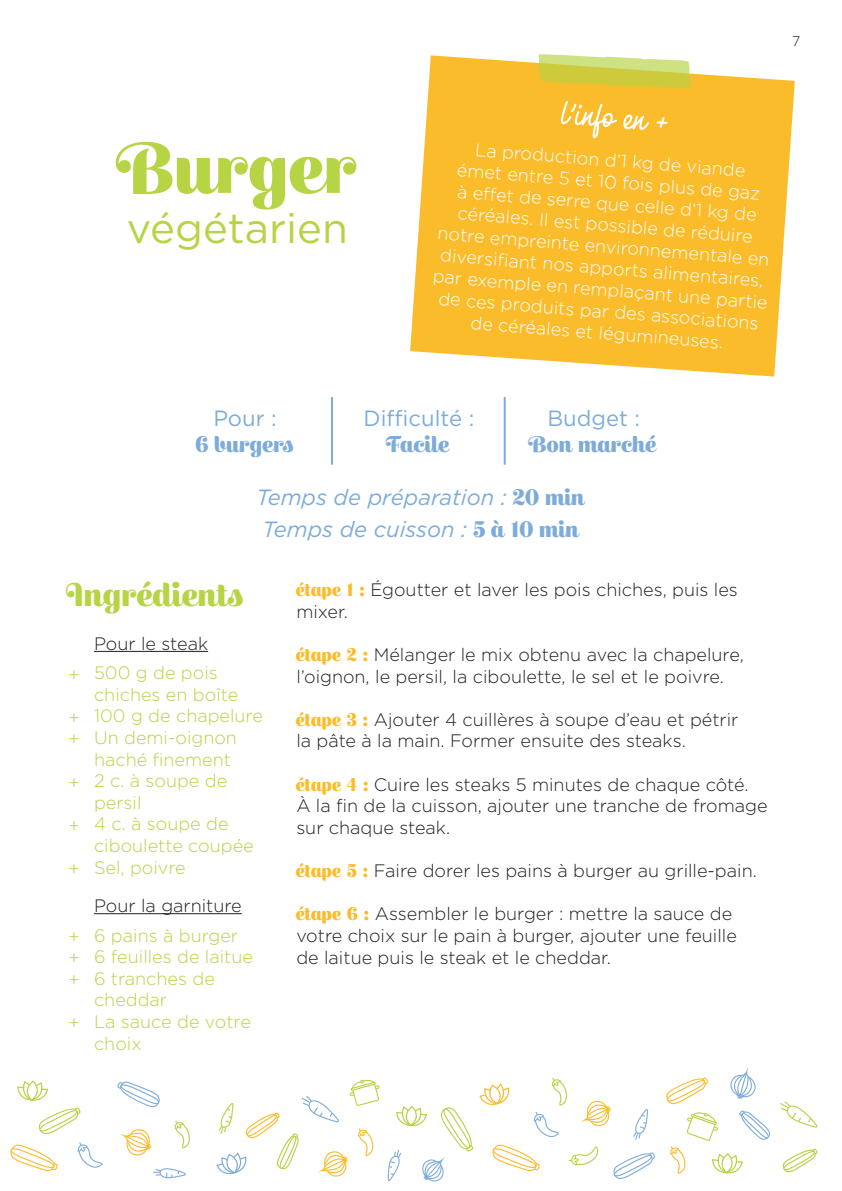
<style>
.page{position:relative;width:842px;height:1191px;background:#fff}
.page>*{position:absolute;margin:0;border:0;box-sizing:border-box;transform-origin:0 0}
.t1{font:500 70px "Escafina";color:#b6d444}
.t2{font:700 50px "Monolina";color:#fff}
.t3{font:42px "Gotham";color:#b6d444}
.t4{font:500 32px "Escafina";color:#b6d444}
.t5{font:italic 22px/31.2px "Gotham";color:#7dacdb}
.t6{font:22px "Gotham";color:#7dacdb}
.t7{font:500 22px "Escafina";color:#7dacdb}
.t8{font:300 18px/21.6px "Gotham";color:#231f20}
.t9{font:300 18px/21.6px "Gotham";color:#fff;text-align:center}
.t10{font:300 18px/21.6px "Gotham";color:#b6d444}
.t11{font:300 14px "Gotham";color:#231f20}
.s1{font-family:"Escafina";font-weight:500;font-style:normal}
.s2{font-family:"Escafina";font-weight:500;color:#fbbc2b}
</style>
<div class="page">
<svg style="left:174px;top:1120px;width:16px;height:28px"></svg>
<svg style="left:120px;top:1129px;width:32px;height:26px"></svg>
<svg style="left:153px;top:1168px;width:33px;height:10px"></svg>
<svg style="left:117px;top:1081px;width:43px;height:27px"></svg>
<svg style="left:77px;top:1142px;width:26px;height:26px"></svg>
<svg style="left:10px;top:1144px;width:48px;height:27px"></svg>
<svg style="left:670px;top:1146px;width:16px;height:27px"></svg>
<svg style="left:780px;top:1101px;width:37px;height:26px"></svg>
<svg style="left:739px;top:1110px;width:31px;height:30px"></svg>
<svg style="left:782px;top:1148px;width:36px;height:25px"></svg>
<svg style="left:666px;top:1077px;width:42px;height:27px"></svg>
<svg style="left:730px;top:1067px;width:26px;height:32px"></svg>
<svg style="left:686px;top:1112px;width:32px;height:28px"></svg>
<svg style="left:216px;top:1079px;width:164px;height:97px"></svg>
<svg style="left:17px;top:1081px;width:64px;height:53px"></svg>
<svg style="left:388px;top:1078px;width:267px;height:103px"></svg>
<svg style="left:712px;top:1153px;width:31px;height:21px"></svg>
<svg style="left:410px;top:55px;width:385px;height:321px;background:#fbc342"></svg>
<svg style="left:538px;top:54px;width:153px;height:34px;background:#d7d665"></svg>
<hr style="left:331px;top:397px;width:2px;height:68px;background:#7dacdb">
<hr style="left:504px;top:397px;width:2px;height:68px;background:#7dacdb">
<hr style="left:94px;top:651px;width:114px;height:1px;background:#231f20">
<hr style="left:94px;top:913px;width:148px;height:1px;background:#231f20">
<h1 class="t1" style="left:121px;top:123px;width:240px">Burger</h1>
<h3 class="t3" style="left:127px;top:202px;width:223px">végétarien</h3>
<h2 class="t2" style="left:565px;top:86px;width:108px;rotate:5deg">l’info en +</h2>
<p class="t9" style="left:443px;top:137px;width:337px;rotate:4deg">La production d’1 kg de viande<br>émet entre 5 et 10 fois plus de gaz<br>à eff et de serre que celle d’1 kg de céréales. Il est possible de réduire notre empreinte environnementale en diversifi ant nos apports alimentaires, par exemple en remplaçant une partie de ces produits par des associations de céréales et légumineuses.</p>
<p class="t6" style="left:213px;top:404px;width:65px">Pour :</p>
<p class="t7" style="left:196px;top:430px;width:100px">6 burgers</p>
<p class="t6" style="left:364px;top:404px;width:112px">Difficulté :</p>
<p class="t7" style="left:388px;top:430px;width:64px">Facile</p>
<p class="t6" style="left:547px;top:404px;width:94px">Budget :</p>
<p class="t7" style="left:530px;top:430px;width:129px">Bon marché</p>
<p class="t5" style="left:256px;top:481px;width:330px">Temps de préparation : <span class="s1">20 min<br></span>Temps de cuisson : <span class="s1">5 à 10 min</span></p>
<h3 class="t4" style="left:68px;top:573px;width:178px">Ingrédients</h3>
<p class="t8" style="left:94px;top:632px;width:116px">Pour le steak</p>
<p class="t10" style="left:94px;top:661px;width:170px">500 g de pois chiches en boîte<br>100 g de chapelure<br>Un demi-oignon haché finement<br>2 c. à soupe de persil<br>4 c. à soupe de ciboulette coupée<br>Sel, poivre</p>
<p class="t8" style="left:94px;top:894px;width:149px">Pour la garniture</p>
<p class="t10" style="left:94px;top:924px;width:160px">6 pains à burger<br>6 feuilles de laitue<br>6 tranches de cheddar<br>La sauce de votre choix</p>
<p class="t10" style="left:68px;top:663px;width:13px">+</p>
<p class="t10" style="left:68px;top:706px;width:13px">+ +</p>
<p class="t10" style="left:68px;top:771px;width:13px">+</p>
<p class="t10" style="left:68px;top:814px;width:13px">+</p>
<p class="t10" style="left:68px;top:857px;width:13px">+</p>
<p class="t10" style="left:68px;top:925px;width:13px;text-align:justify">+ + +</p>
<p class="t10" style="left:68px;top:1011px;width:13px">+</p>
<p class="t8" style="left:296px;top:578px;width:443px"><span class="s2">étape 1 :</span> Égoutter et laver les pois chiches, puis les mixer.</p>
<p class="t8" style="left:296px;top:643px;width:449px"><span class="s2">étape 2 :</span> Mélanger le mix obtenu avec la chapelure, l’oignon, le persil, la ciboulette, le sel et le poivre.</p>
<p class="t8" style="left:296px;top:708px;width:444px"><span class="s2">étape 3 :</span> Ajouter 4 cuillères à soupe d’eau et pétrir la pâte à la main. Former ensuite des steaks.</p>
<p class="t8" style="left:296px;top:773px;width:473px"><span class="s2">étape 4 :</span> Cuire les steaks 5 minutes de chaque côté.<br>À la fin de la cuisson, ajouter une tranche de fromage sur chaque steak.</p>
<p class="t8" style="left:296px;top:859px;width:462px"><span class="s2">étape 5 :</span> Faire dorer les pains à burger au grille-pain.</p>
<p class="t8" style="left:296px;top:902px;width:442px"><span class="s2">étape 6 :</span> Assembler le burger : mettre la sauce de votre choix sur le pain à burger, ajouter une feuille de laitue puis le steak et le cheddar.</p>
<p class="t11" style="left:792px;top:33px;width:10px">7</p>
</div>
